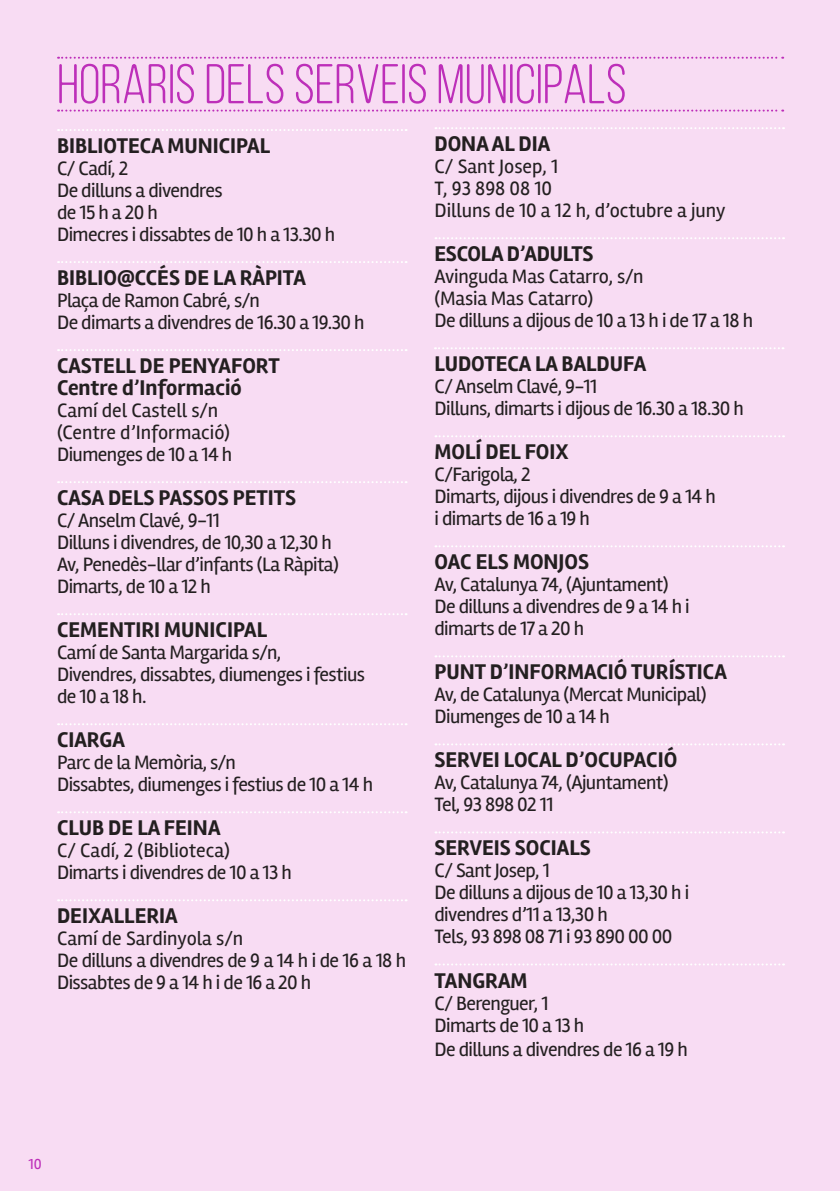
<style>
.page{position:relative;width:840px;height:1191px;background:#fff}
.page>*{position:absolute;margin:0;border:0;box-sizing:border-box;transform-origin:0 0}
.t1{font:56px "Clutch Sans";color:#bd2fb9}
.t2{font:700 22px "Rambla";color:#231f20}
.t3{font:20px/22px "Rambla";letter-spacing:-.03em;color:#231f20}
.t4{font:20px "Rambla";color:#231f20}
.t5{font:20px "Rambla";letter-spacing:-.01em;color:#231f20}
.t6{font:15px "Rambla";color:#bd2fb9}
</style>
<div class="page">
<div style="left:0;top:0;width:839px;height:1191px;background:#f8dcf3"></div>
<svg style="left:58px;top:129px;width:348px;height:2px"></svg>
<svg style="left:58px;top:261px;width:348px;height:2px"></svg>
<svg style="left:58px;top:349px;width:348px;height:2px"></svg>
<svg style="left:58px;top:481px;width:348px;height:2px"></svg>
<svg style="left:58px;top:613px;width:348px;height:2px"></svg>
<svg style="left:58px;top:723px;width:348px;height:2px"></svg>
<svg style="left:58px;top:811px;width:348px;height:2px"></svg>
<svg style="left:58px;top:899px;width:348px;height:2px"></svg>
<svg style="left:435px;top:127px;width:348px;height:2px"></svg>
<svg style="left:435px;top:237px;width:348px;height:2px"></svg>
<svg style="left:434px;top:347px;width:349px;height:2px"></svg>
<svg style="left:435px;top:435px;width:348px;height:2px"></svg>
<svg style="left:435px;top:545px;width:348px;height:2px"></svg>
<svg style="left:435px;top:655px;width:348px;height:2px"></svg>
<svg style="left:435px;top:743px;width:348px;height:2px"></svg>
<svg style="left:435px;top:831px;width:348px;height:2px"></svg>
<svg style="left:435px;top:963px;width:348px;height:2px"></svg>
<svg style="left:58px;top:57px;width:724px;height:2px"></svg>
<svg style="left:58px;top:110px;width:724px;height:2px"></svg>
<p class="t1" style="left:57px;top:54px;width:570px">HORARIS DELS SERVEIS MUNICIPALS</p>
<p class="t2" style="left:57px;top:133px;width:214px">BIBLIOTECA MUNICIPAL</p>
<p class="t3" style="left:57px;top:157px;width:73px">C/ Cadí, 2</p>
<p class="t3" style="left:57px;top:179px;width:167px">De dilluns a divendres</p>
<p class="t3" style="left:57px;top:201px;width:102px">de 15 h a 20 h</p>
<p class="t3" style="left:57px;top:223px;width:279px">Dimecres i dissabtes de 10 h a 13.30 h</p>
<p class="t2" style="left:57px;top:265px;width:250px">BIBLIO@CCÉS DE LA RÀPITA</p>
<p class="t3" style="left:57px;top:289px;width:204px">Plaça de Ramon Cabré, s/n</p>
<p class="t3" style="left:57px;top:311px;width:309px">De dimarts a divendres de 16.30 a 19.30 h</p>
<p class="t2" style="left:57px;top:353px;width:224px">CASTELL DE PENYAFORT</p>
<p class="t2" style="left:57px;top:375px;width:186px">Centre d’Informació</p>
<p class="t4" style="left:57px;top:398px;width:162px">Camí del Castell s/n</p>
<p class="t4" style="left:57px;top:420px;width:174px">(Centre d’Informació)</p>
<p class="t3" style="left:57px;top:443px;width:177px">Diumenges de 10 a 14 h</p>
<p class="t2" style="left:57px;top:485px;width:240px">CASA DELS PASSOS PETITS</p>
<p class="t3" style="left:57px;top:509px;width:164px">C/ Anselm Clavé, 9-11</p>
<p class="t3" style="left:57px;top:531px;width:276px">Dilluns i divendres, de 10,30 a 12,30 h</p>
<p class="t3" style="left:57px;top:553px;width:283px">Av, Penedès-llar d’infants (La Ràpita)</p>
<p class="t3" style="left:57px;top:575px;width:155px">Dimarts, de 10 a 12 h</p>
<p class="t2" style="left:57px;top:617px;width:211px">CEMENTIRI MUNICIPAL</p>
<p class="t3" style="left:57px;top:641px;width:226px">Camí de Santa Margarida s/n,</p>
<p class="t3" style="left:57px;top:663px;width:309px">Divendres, dissabtes, diumenges i festius</p>
<p class="t3" style="left:57px;top:685px;width:91px">de 10 a 18 h.</p>
<p class="t2" style="left:57px;top:727px;width:69px">CIARGA</p>
<p class="t3" style="left:57px;top:751px;width:180px">Parc de la Memòria, s/n</p>
<p class="t3" style="left:57px;top:773px;width:317px">Dissabtes, diumenges i festius de 10 a 14 h</p>
<p class="t2" style="left:57px;top:815px;width:165px">CLUB DE LA FEINA</p>
<p class="t4" style="left:57px;top:838px;width:174px">C/ Cadí, 2 (Biblioteca)</p>
<p class="t3" style="left:57px;top:861px;width:236px">Dimarts i divendres de 10 a 13 h</p>
<p class="t2" style="left:57px;top:903px;width:122px">DEIXALLERIA</p>
<p class="t4" style="left:57px;top:926px;width:187px">Camí de Sardinyola s/n</p>
<p class="t3" style="left:57px;top:949px;width:350px">De dilluns a divendres de 9 a 14 h i de 16 a 18 h<br>Dissabtes de 9 a 14 h i de 16 a 20 h</p>
<p class="t2" style="left:434px;top:131px;width:117px">DONA AL DIA</p>
<p class="t4" style="left:434px;top:155px;width:125px">C/ Sant Josep, 1</p>
<p class="t3" style="left:434px;top:177px;width:119px">T, 93 898 08 10</p>
<p class="t4" style="left:434px;top:199px;width:292px">Dilluns de 10 a 12 h, d’octubre a juny</p>
<p class="t2" style="left:434px;top:241px;width:160px">ESCOLA D’ADULTS</p>
<p class="t5" style="left:434px;top:265px;width:210px">Avinguda Mas Catarro, s/n</p>
<p class="t5" style="left:434px;top:287px;width:160px">(Masia Mas Catarro)</p>
<p class="t3" style="left:434px;top:309px;width:320px">De dilluns a dijous de 10 a 13 h i de 17 a 18 h</p>
<p class="t2" style="left:434px;top:351px;width:213px">LUDOTECA LA BALDUFA</p>
<p class="t3" style="left:434px;top:375px;width:164px">C/ Anselm Clavé, 9-11</p>
<p class="t3" style="left:434px;top:397px;width:311px">Dilluns, dimarts i dijous de 16.30 a 18.30 h</p>
<p class="t2" style="left:434px;top:439px;width:136px">MOLÍ DEL FOIX</p>
<p class="t3" style="left:434px;top:463px;width:98px">C/Farigola, 2</p>
<p class="t3" style="left:434px;top:485px;width:283px">Dimarts, dijous i divendres de 9 a 14 h</p>
<p class="t3" style="left:434px;top:507px;width:157px">i dimarts de 16 a 19 h</p>
<p class="t2" style="left:434px;top:549px;width:156px">OAC ELS MONJOS</p>
<p class="t3" style="left:434px;top:573px;width:235px">Av, Catalunya 74, (Ajuntament)</p>
<p class="t3" style="left:434px;top:595px;width:257px">De dilluns a divendres de 9 a 14 h i</p>
<p class="t3" style="left:434px;top:617px;width:151px">dimarts de 17 a 20 h</p>
<p class="t2" style="left:434px;top:659px;width:294px">PUNT D’INFORMACIÓ TURÍSTICA</p>
<p class="t3" style="left:434px;top:683px;width:273px">Av, de Catalunya (Mercat Municipal)</p>
<p class="t3" style="left:434px;top:705px;width:177px">Diumenges de 10 a 14 h</p>
<p class="t2" style="left:434px;top:747px;width:244px">SERVEI LOCAL D’OCUPACIÓ</p>
<p class="t3" style="left:434px;top:771px;width:235px">Av, Catalunya 74, (Ajuntament)</p>
<p class="t3" style="left:434px;top:793px;width:120px">Tel, 93 898 02 11</p>
<p class="t2" style="left:434px;top:835px;width:158px">SERVEIS SOCIALS</p>
<p class="t3" style="left:434px;top:859px;width:117px">C/ Sant Josep, 1</p>
<p class="t3" style="left:434px;top:881px;width:256px">De dilluns a dijous de 10 a 13,30 h i</p>
<p class="t3" style="left:434px;top:903px;width:175px">divendres d’11 a 13,30 h</p>
<p class="t3" style="left:434px;top:925px;width:239px">Tels, 93 898 08 71 i 93 890 00 00</p>
<p class="t2" style="left:434px;top:967px;width:94px">TANGRAM</p>
<p class="t3" style="left:434px;top:991px;width:115px">C/ Berenguer, 1</p>
<p class="t3" style="left:434px;top:1013px;width:151px">Dimarts de 10 a 13 h</p>
<p class="t3" style="left:434px;top:1037px;width:255px">De dilluns a divendres de 16 a 19 h</p>
<p class="t6" style="left:28px;top:1154px;width:15px">10</p>
</div>
